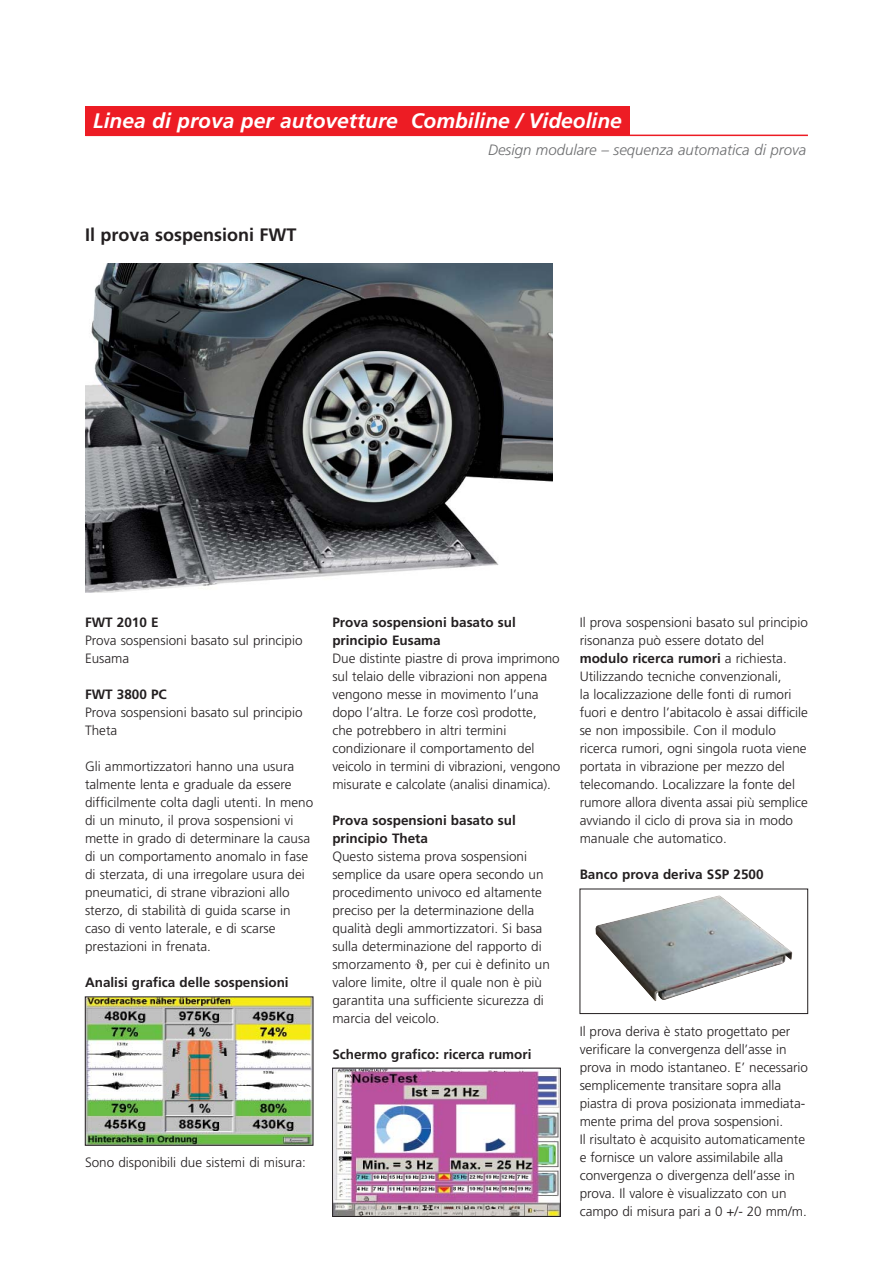
<style>
.page{position:relative;width:893px;height:1263px;background:#fff}
.page>*{position:absolute;margin:0;border:0;box-sizing:border-box;transform-origin:0 0}
.t1{font:italic 700 21px "Frutiger LT Std";color:#fff}
.t2{font:700 18px "Frutiger LT Std";color:#231f20}
.t3{font:italic 300 15px "Frutiger LT Std";color:#6d6e70}
.t4{font:300 13.5px/18px "Frutiger LT Std";color:#231f20}
.t5{font:700 13.5px/18px "Frutiger LT Std";color:#231f20}
.s1{font-weight:700}
</style>
<div class="page">
<hr style="left:85px;top:135px;width:723px;height:1px;background:#ed1c24">
<div style="left:85px;top:106px;width:545px;height:30px;background:#ed1c24"></div>
<img style="left:87px;top:999px;width:224px;height:144px">
<img style="left:334px;top:1070px;width:225px;height:145px">
<div style="left:332px;top:1068px;width:229px;height:149px;border:1px solid #231f20"></div>
<img style="left:595px;top:895px;width:197px;height:106px">
<div style="left:580px;top:889px;width:228px;height:125px;border:1px solid #231f20"></div>
<img style="left:85px;top:264px;width:467px;height:328px">
<h1 class="t1" style="left:93px;top:111px;width:530px">Linea di prova per autovetture Combiline / Videoline</h1>
<h2 class="t2" style="left:85px;top:226px;width:213px">Il prova sospensioni FWT</h2>
<p class="t3" style="left:488px;top:143px;width:320px">Design modulare – sequenza automatica di prova</p>
<p class="t5" style="left:85px;top:614px;width:75px">FWT 2010 E</p>
<p class="t4" style="left:85px;top:632px;width:219px">Prova sospensioni basato sul principio<br>Eusama</p>
<p class="t5" style="left:85px;top:686px;width:83px">FWT 3800 PC</p>
<p class="t4" style="left:85px;top:704px;width:219px">Prova sospensioni basato sul principio<br>Theta</p>
<p class="t4" style="left:85px;top:758px;width:230px">Gli ammortizzatori hanno una usura talmente lenta e graduale da essere difficilmente colta dagli utenti. In meno di un minuto, il prova sospensioni vi mette in grado di determinare la causa di un comportamento anomalo in fase di sterzata, di una irregolare usura dei pneumatici, di strane vibrazioni allo sterzo, di stabilità di guida scarse in caso di vento laterale, e di scarse prestazioni in frenata.</p>
<p class="t5" style="left:85px;top:974px;width:205px">Analisi grafica delle sospensioni</p>
<p class="t5" style="left:332px;top:614px;width:185px">Prova sospensioni basato sul principio Eusama</p>
<p class="t4" style="left:332px;top:650px;width:230px">Due distinte piastre di prova imprimono sul telaio delle vibrazioni non appena vengono messe in movimento l’una dopo l’altra. Le forze così prodotte, che potrebbero in altri termini condizionare il comportamento del veicolo in termini di vibrazioni, vengono misurate e calcolate (analisi dinamica).</p>
<p class="t5" style="left:332px;top:812px;width:185px">Prova sospensioni basato sul principio Theta</p>
<p class="t4" style="left:332px;top:848px;width:219px">Questo sistema prova sospensioni semplice da usare opera secondo un procedimento univoco ed altamente preciso per la determinazione della qualità degli ammortizzatori. Si basa sulla determinazione del rapporto di smorzamento , per cui è definito un valore limite, oltre il quale non è più garantita una sufficiente sicurezza di marcia del veicolo.</p>
<p class="t5" style="left:332px;top:1046px;width:201px">Schermo grafico: ricerca rumori</p>
<p class="t4" style="left:85px;top:1154px;width:222px">Sono disponibili due sistemi di misura:</p>
<p class="t4" style="left:580px;top:614px;width:230px">Il prova sospensioni basato sul principio risonanza può essere dotato del <span class="s1">modulo ricerca rumori</span> a richiesta.<br>Utilizzando tecniche convenzionali,<br>la localizzazione delle fonti di rumori fuori e dentro l’abitacolo è assai difficile se non impossibile. Con il modulo ricerca rumori, ogni singola ruota viene portata in vibrazione per mezzo del telecomando. Localizzare la fonte del rumore allora diventa assai più semplice avviando il ciclo di prova sia in modo manuale che automatico.</p>
<p class="t5" style="left:580px;top:866px;width:185px">Banco prova deriva SSP 2500</p>
<p class="t4" style="left:580px;top:1023px;width:230px">Il prova deriva è stato progettato per verificare la convergenza dell’asse in prova in modo istantaneo. E’ necessario semplicemente transitare sopra alla piastra di prova posizionata immediata&shy;mente prima del prova sospensioni.<br>Il risultato è acquisito automaticamente e fornisce un valore assimilabile alla convergenza o divergenza dell’asse in prova. Il valore è visualizzato con un campo di misura pari a 0 +/- 20 mm/m.</p>
</div>
